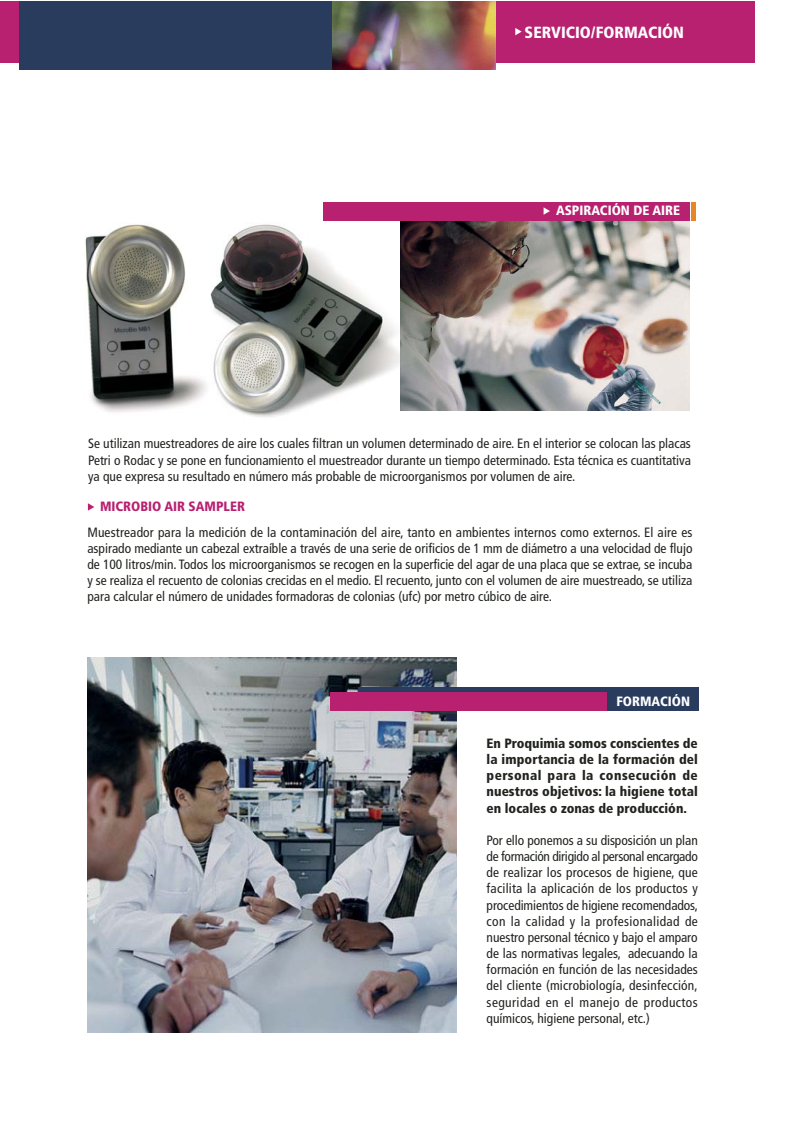
<style>
.page{position:relative;width:799px;height:1136px;background:#fff}
.page>*{position:absolute;margin:0;border:0;box-sizing:border-box;transform-origin:0 0}
.t1{font:900 condensed 16.2px "Frutiger";color:#fff}
.t2{font:condensed 13.5px/16.2px "Frutiger";color:#20231e;text-align:justify}
.t3{font:900 condensed 13.5px/16.2px "Frutiger";color:#20231e;text-align:justify}
.t4{font:900 condensed 13.5px "Frutiger";color:#fff}
.t5{font:900 condensed 13.5px "Frutiger";color:#b72170}
</style>
<div class="page">
<img style="left:212px;top:220px;width:230px;height:197px">
<img style="left:401px;top:220px;width:288px;height:190px">
<div style="left:323px;top:202px;width:366px;height:18px;background:#b72170"></div>
<hr style="left:692px;top:202px;width:4px;height:18px;background:#e78724">
<img style="left:88px;top:657px;width:369px;height:375px">
<div style="left:358px;top:687px;width:340px;height:24px;background:#2a3c5e"></div>
<div style="left:330px;top:692px;width:366px;height:19px;background:#b72170"></div>
<div style="left:607px;top:692px;width:89px;height:19px;background:#2a3c5e"></div>
<svg style="left:544px;top:207px;width:6px;height:8px"></svg>
<svg style="left:88px;top:503px;width:6px;height:7px"></svg>
<div style="left:0;top:1px;width:755px;height:61px;background:#b72170"></div>
<div style="left:19px;top:1px;width:477px;height:69px;background:#2a3c5e"></div>
<img style="left:332px;top:1px;width:164px;height:69px">
<svg style="left:515px;top:28px;width:7px;height:7px"></svg>
<img style="left:85px;top:224px;width:127px;height:189px">
<p class="t1" style="left:525px;top:26px;width:161px">SERVICIO/FORMACIÓN</p>
<p class="t4" style="left:556px;top:205px;width:126px">ASPIRACIÓN DE AIRE</p>
<p class="t2" style="left:88px;top:436px;width:604px">Se utilizan muestreadores de aire los cuales filtran un volumen determinado de aire. En el interior se colocan las placas Petri o Rodac y se pone en funcionamiento el muestreador durante un tiempo determinado. Esta técnica es cuantitativa ya que expresa su resultado en número más probable de microorganismos por volumen de aire.</p>
<p class="t5" style="left:100px;top:501px;width:146px">MICROBIO AIR SAMPLER</p>
<p class="t2" style="left:87px;top:525px;width:607px">Muestreador para la medición de la contaminación del aire, tanto en ambientes internos como externos. El aire es aspirado mediante un cabezal extraíble a través de una serie de orificios de 1 mm de diámetro a una velocidad de flujo de 100 litros/min. Todos los microorganismos se recogen en la superficie del agar de una placa que se extrae, se incuba y se realiza el recuento de colonias crecidas en el medio. El recuento, junto con el volumen de aire muestreado, se utiliza para calcular el número de unidades formadoras de colonias (ufc) por metro cúbico de aire.</p>
<p class="t4" style="left:616px;top:695px;width:75px">FORMACIÓN</p>
<p class="t3" style="left:487px;top:736px;width:213px">En Proquimia somos conscientes de la importancia de la formación del personal para la consecución de nuestros objetivos: la higiene total en locales o zonas de producción.</p>
<p class="t2" style="left:487px;top:833px;width:213px">Por ello ponemos a su disposición un plan de formación dirigido al personal encargado de realizar los procesos de higiene, que facilita la aplicación de los productos y procedimientos de higiene recomendados, con la calidad y la profesionalidad de nuestro personal técnico y bajo el amparo de las normativas legales, adecuando la formación en función de las necesidades del cliente (microbiología, desinfección, seguridad en el manejo de productos químicos, higiene personal, etc.)</p>
</div>
